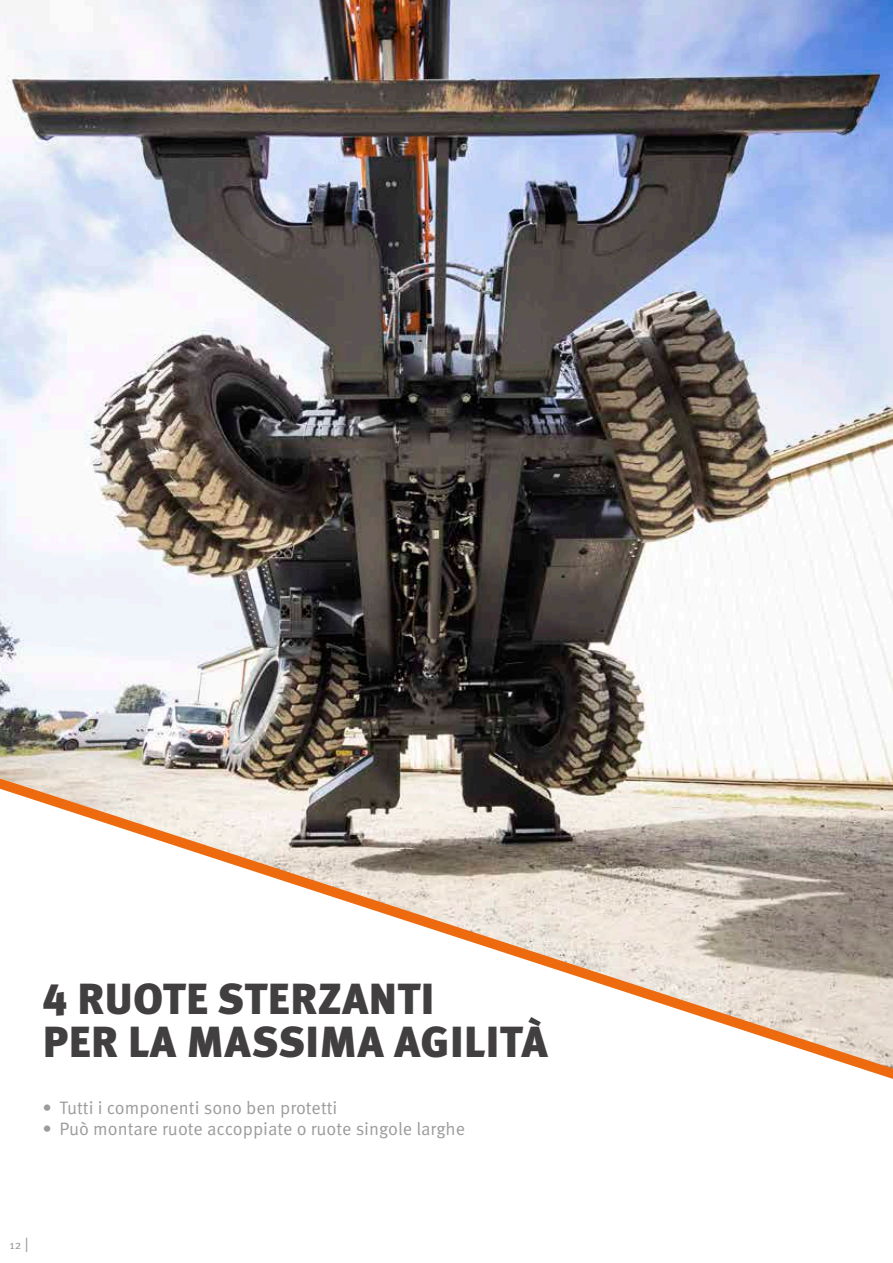
<style>
.page{position:relative;width:893px;height:1263px;background:#fff}
.page>*{position:absolute;margin:0;border:0;box-sizing:border-box;transform-origin:0 0}
.t1{font:900 43.5px/43.5px "Meta Pro";letter-spacing:.01em;color:#423f41}
.t2{font:18px "Meta Pro Norm";color:#9c9c9c}
.t3{font:12px "Meta Pro Norm";color:#979296}
.s1{font-size:15px}
</style>
<div class="page">
<img style="left:0;top:0;width:893px;height:778px">
<svg style="left:0;top:778px;width:893px;height:301px"></svg>
<h1 class="t1" style="left:43px;top:975px;width:507px">4 RUOTE STERZANTI<br>PER LA MASSIMA AGILITÀ</h1>
<p class="t2" style="left:43px;top:1094px;width:296px">• Tutti i componenti sono ben protetti</p>
<p class="t2" style="left:43px;top:1115px;width:424px">• Può montare ruote accoppiate o ruote singole larghe</p>
<p class="t3" style="left:10px;top:1235px;width:21px">12 <span class="s1">|</span></p>
</div>
